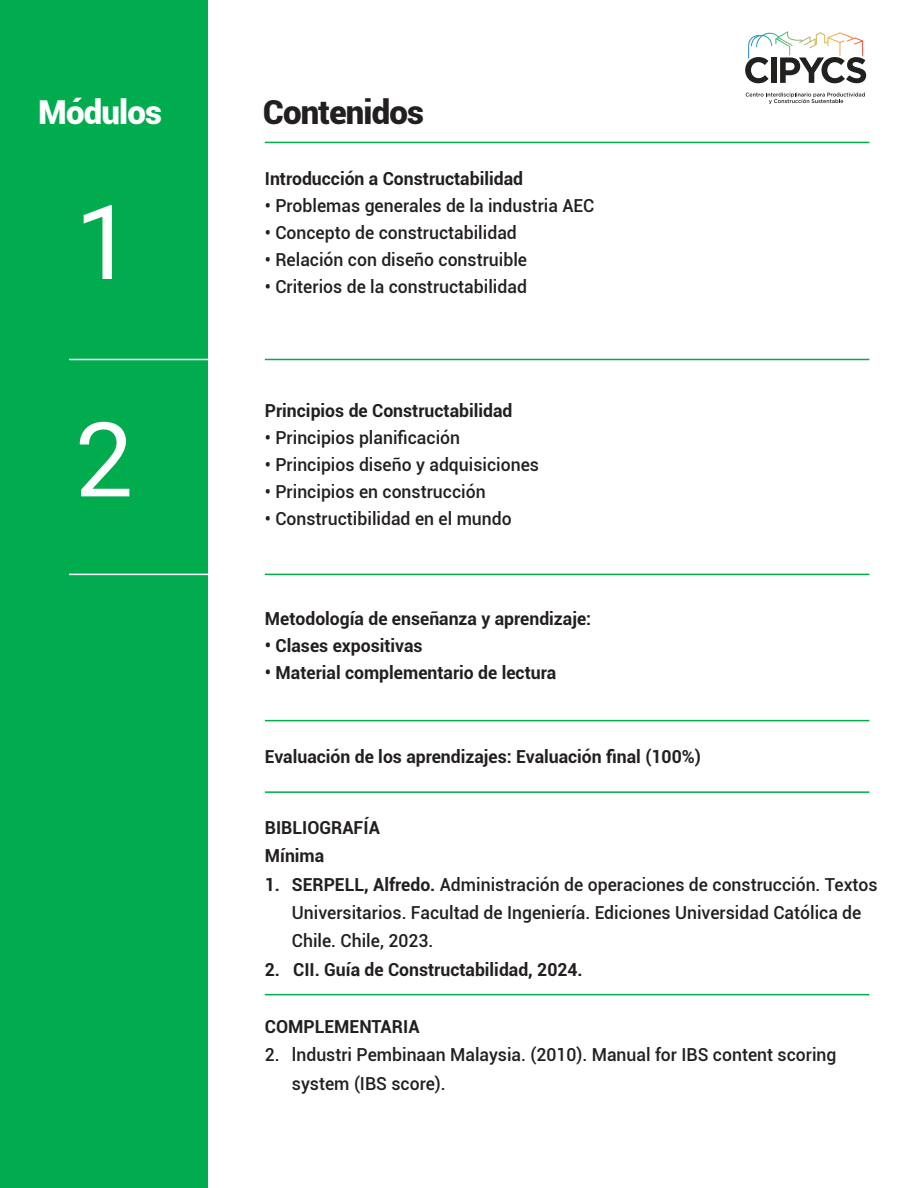
<style>
.page{position:relative;width:918px;height:1188px;background:#fff}
.page>*{position:absolute;margin:0;border:0;box-sizing:border-box;transform-origin:0 0}
.t1{font:103.5px "Roboto";color:#fff}
.t2{font:900 33px "Roboto";letter-spacing:-.025em;color:#231f20}
.t3{font:900 33px "Roboto";letter-spacing:-.025em;color:#fff}
.t4{font:500 18px/28.5px "Roboto";color:#231f20}
.t5{font:700 18px/28.5px "Roboto";color:#231f20}
.s1{font-weight:700}
</style>
<div class="page">
<svg style="left:745px;top:31px;width:121px;height:52px"></svg>
<svg style="left:746px;top:93px;width:119px;height:11px"></svg>
<div style="left:0;top:0;width:207px;height:1188px;background:#00ac4e"></div>
<hr style="left:69px;top:359px;width:235px;height:1px;background:#fff">
<hr style="left:265px;top:142px;width:604px;height:1px;background:#00ac4e">
<hr style="left:265px;top:359px;width:604px;height:1px;background:#00ac4e">
<hr style="left:69px;top:574px;width:235px;height:1px;background:#fff">
<hr style="left:265px;top:574px;width:604px;height:1px;background:#00ac4e">
<hr style="left:265px;top:720px;width:604px;height:1px;background:#00ac4e">
<hr style="left:265px;top:791px;width:604px;height:2px;background:#00ac4e">
<hr style="left:265px;top:994px;width:604px;height:1px;background:#00ac4e">
<h2 class="t3" style="left:38px;top:89px;width:125px">Módulos</h2>
<h2 class="t2" style="left:263px;top:89px;width:163px">Contenidos</h2>
<h1 class="t1" style="left:75px;top:170px;width:60px">1</h1>
<h1 class="t1" style="left:75px;top:387px;width:60px">2</h1>
<p class="t5" style="left:265px;top:163px;width:260px">Introducción a Constructabilidad</p>
<p class="t4" style="left:265px;top:190px;width:331px">• Problemas generales de la industria AEC</p>
<p class="t4" style="left:265px;top:217px;width:254px">• Concepto de constructabilidad</p>
<p class="t4" style="left:265px;top:244px;width:264px">• Relación con diseño construible</p>
<p class="t4" style="left:265px;top:271px;width:264px">• Criterios de la constructabilidad</p>
<p class="t5" style="left:265px;top:395px;width:249px">Principios de Constructabilidad</p>
<p class="t4" style="left:265px;top:422px;width:197px">• Principios planificación</p>
<p class="t4" style="left:265px;top:449px;width:276px">• Principios diseño y adquisiciones</p>
<p class="t4" style="left:265px;top:476px;width:222px">• Principios en construcción</p>
<p class="t4" style="left:265px;top:503px;width:248px">• Constructibilidad en el mundo</p>
<p class="t5" style="left:265px;top:604px;width:328px">Metodología de enseñanza y aprendizaje:</p>
<p class="t5" style="left:265px;top:631px;width:159px">• Clases expositivas</p>
<p class="t5" style="left:265px;top:658px;width:293px">• Material complementario de lectura</p>
<p class="t5" style="left:265px;top:742px;width:438px">Evaluación de los aprendizajes: Evaluación final (100%)</p>
<p class="t5" style="left:265px;top:812px;width:117px">BIBLIOGRAFÍA<br>Mínima</p>
<p class="t4" style="left:292px;top:869px;width:587px;text-indent:-27px"><span class="s1">1. SERPELL, Alfredo.</span> Administración de operaciones de construcción. Textos<br>Universitarios. Facultad de Ingeniería. Ediciones Universidad Católica de<br>Chile. Chile, 2023.</p>
<p class="t5" style="left:265px;top:955px;width:319px">2. CII. Guía de Constructabilidad, 2024.</p>
<p class="t5" style="left:265px;top:1012px;width:156px">COMPLEMENTARIA</p>
<p class="t4" style="left:292px;top:1040px;width:546px;text-indent:-27px">2. lndustri Pembinaan Malaysia. (2010). Manual for IBS content scoring system (IBS score).</p>
</div>
